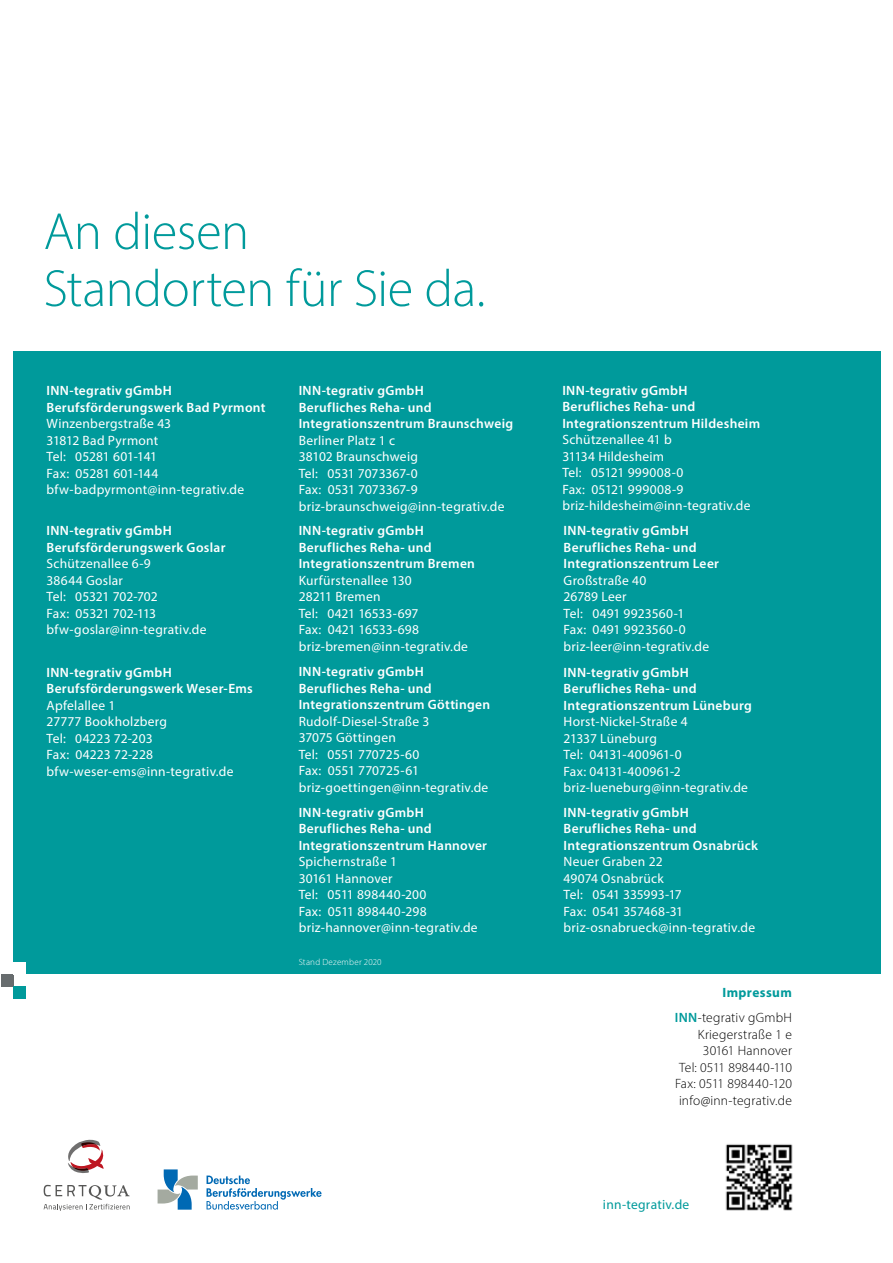
<style>
.page{position:relative;width:893px;height:1263px;background:#fff}
.page>*{position:absolute;margin:0;border:0;box-sizing:border-box;transform-origin:0 0}
.t1{font:300 52.5px/57px "Myriad Pro";letter-spacing:-.01em;color:#009a9b}
.t2{font:13.5px/16.5px "Myriad Pro";letter-spacing:.015em;color:#fff}
.t3{font:600 13.5px/16.5px "Myriad Pro";letter-spacing:.02em;color:#fff}
.t4{font:300 13.5px/16.5px "Myriad Pro";letter-spacing:.015em;color:#000;text-align:right}
.t5{font:13.5px "Myriad Pro";letter-spacing:.015em;color:#009a9b}
.t6{font:300 9px "Myriad Pro";letter-spacing:.025em;color:#fff}
.s1{font-weight:700;color:#009a9b}
.s2{font-weight:600;color:#009a9b}
</style>
<div class="page">
<div style="left:13px;top:351px;width:867px;height:623px;background:#009a9b"></div>
<svg style="left:44px;top:1185px;width:86px;height:26px"></svg>
<svg style="left:68px;top:1140px;width:36px;height:33px"></svg>
<div style="left:1px;top:974px;width:12px;height:12px;background:#676c6e"></div>
<div style="left:13px;top:962px;width:12px;height:12px;background:#fff"></div>
<div style="left:13px;top:986px;width:12px;height:12px;background:#009a9b"></div>
<img style="left:725px;top:1144px;width:68px;height:67px">
<svg style="left:158px;top:1169px;width:40px;height:41px"></svg>
<svg style="left:207px;top:1175px;width:115px;height:35px"></svg>
<h1 class="t1" style="left:44px;top:202px;width:443px">An diesen<br>Standorten für Sie da.</h1>
<p class="t3" style="left:47px;top:382px;width:221px">INN-tegrativ gGmbH<br>Berufsförderungswerk Bad Pyrmont</p>
<p class="t2" style="left:47px;top:415px;width:199px">Winzenbergstraße 43<br>31812 Bad Pyrmont<br>Tel: 05281 601-141<br>Fax: 05281 601-144 bfw-badpyrmont@inn-tegrativ.de</p>
<p class="t3" style="left:47px;top:522px;width:180px">INN-tegrativ gGmbH<br>Berufsförderungswerk Goslar</p>
<p class="t2" style="left:47px;top:555px;width:162px">Schützenallee 6-9<br>38644 Goslar<br>Tel: 05321 702-702<br>Fax: 05321 702-113 bfw-goslar@inn-tegrativ.de</p>
<p class="t3" style="left:47px;top:663px;width:208px">INN-tegrativ gGmbH<br>Berufsförderungswerk Weser-Ems</p>
<p class="t2" style="left:47px;top:696px;width:188px">Apfelallee 1<br>27777 Bookholzberg<br>Tel: 04223 72-203<br>Fax: 04223 72-228 bfw-weser-ems@inn-tegrativ.de</p>
<p class="t3" style="left:299px;top:382px;width:216px">INN-tegrativ gGmbH<br>Berufliches Reha- und<br>Integrationszentrum Braunschweig</p>
<p class="t2" style="left:299px;top:432px;width:207px">Berliner Platz 1 c<br>38102 Braunschweig<br>Tel: 0531 7073367-0<br>Fax: 0531 7073367-9 briz-braunschweig@inn-tegrativ.de</p>
<p class="t3" style="left:299px;top:522px;width:178px">INN-tegrativ gGmbH<br>Berufliches Reha- und<br>Integrationszentrum Bremen</p>
<p class="t2" style="left:299px;top:572px;width:171px">Kurfürstenallee 130<br>28211 Bremen<br>Tel: 0421 16533-697<br>Fax: 0421 16533-698 briz-bremen@inn-tegrativ.de</p>
<p class="t3" style="left:299px;top:663px;width:193px">INN-tegrativ gGmbH<br>Berufliches Reha- und<br>Integrationszentrum Göttingen</p>
<p class="t2" style="left:299px;top:713px;width:191px">Rudolf-Diesel-Straße 3<br>37075 Göttingen<br>Tel: 0551 770725-60<br>Fax: 0551 770725-61 briz-goettingen@inn-tegrativ.de</p>
<p class="t3" style="left:299px;top:804px;width:190px">INN-tegrativ gGmbH<br>Berufliches Reha- und<br>Integrationszentrum Hannover</p>
<p class="t2" style="left:299px;top:853px;width:181px">Spichernstraße 1<br>30161 Hannover<br>Tel: 0511 898440-200<br>Fax: 0511 898440-298 briz-hannover@inn-tegrativ.de</p>
<p class="t6" style="left:299px;top:957px;width:84px">Stand Dezember 2020</p>
<p class="t3" style="left:562px;top:382px;width:199px">INN-tegrativ gGmbH<br>Berufliches Reha- und<br>Integrationszentrum Hildesheim</p>
<p class="t2" style="left:562px;top:431px;width:190px">Schützenallee 41 b<br>31134 Hildesheim<br>Tel: 05121 999008-0<br>Fax: 05121 999008-9 briz-hildesheim@inn-tegrativ.de</p>
<p class="t3" style="left:564px;top:522px;width:157px">INN-tegrativ gGmbH<br>Berufliches Reha- und<br>Integrationszentrum Leer</p>
<p class="t2" style="left:564px;top:572px;width:147px">Großstraße 40<br>26789 Leer<br>Tel: 0491 9923560-1<br>Fax: 0491 9923560-0 briz-leer@inn-tegrativ.de</p>
<p class="t3" style="left:564px;top:663px;width:190px">INN-tegrativ gGmbH<br>Berufliches Reha- und<br>Integrationszentrum Lüneburg</p>
<p class="t2" style="left:564px;top:713px;width:186px">Horst-Nickel-Straße 4<br>21337 Lüneburg<br>Tel: 04131-400961-0<br>Fax: 04131-400961-2 briz-lueneburg@inn-tegrativ.de</p>
<p class="t3" style="left:564px;top:804px;width:196px">INN-tegrativ gGmbH<br>Berufliches Reha- und<br>Integrationszentrum Osnabrück</p>
<p class="t2" style="left:564px;top:853px;width:193px">Neuer Graben 22<br>49074 Osnabrück<br>Tel: 0541 335993-17<br>Fax: 0541 357468-31 briz-osnabrueck@inn-tegrativ.de</p>
<p class="t4" style="left:675px;top:980px;width:119px;line-height:25px"><span class="s1">Impressum<br></span><span class="s2">INN</span>-tegrativ gGmbH</p>
<p class="t4" style="left:675px;top:1026px;width:118px">Kriegerstraße 1 e<br>30161 Hannover<br>Tel: 0511 898440-110<br>Fax: 0511 898440-120 info@inn-tegrativ.de</p>
<p class="t5" style="left:603px;top:1196px;width:88px">inn-tegrativ.de</p>
</div>
